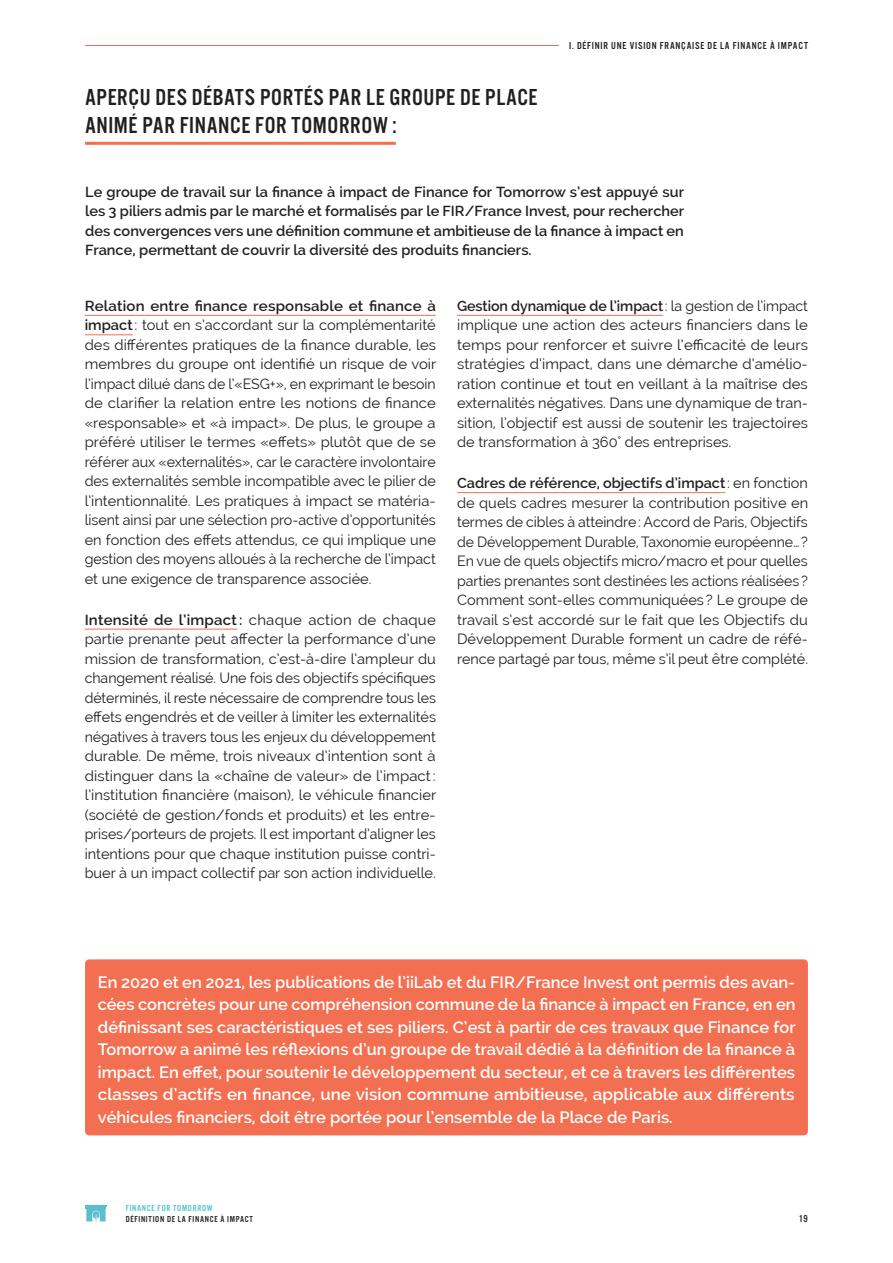
<style>
.page{position:relative;width:893px;height:1263px;background:#fff}
.page>*{position:absolute;margin:0;border:0;box-sizing:border-box;transform-origin:0 0}
.T2_part_1{font:24px/28.5px "Alternate Gothic FS Three";letter-spacing:.025em;color:#231f20}
.gros_encadré{font:600 16.5px/22.5px "Raleway";color:#fff;text-align:justify}
.texte_de_lecture{font:14.55px/19.5px "Raleway";color:#231f20;text-align:justify}
.texte_de_lecture-2{font:600 14.55px/19.5px "Raleway";color:#231f20;text-align:justify}
.t1{font:10.5px "Alternate Gothic FS Three";letter-spacing:.075em;color:#231f20}
.t2{font:9px "Alternate Gothic FS Three";letter-spacing:.075em;color:#231f20}
.t3{font:9px "Alternate Gothic FS Three";letter-spacing:.075em;color:#4ec3cf}
.s1{font-weight:600}
</style>
<div class="page">
<svg style="left:85px;top:1205px;width:22px;height:17px"></svg>
<hr style="left:85px;top:45px;width:474px;height:1px;background:#f36f51">
<hr style="left:85px;top:142px;width:311px;height:3px;background:#f36f51">
<div style="left:85px;top:959px;width:723px;height:176px;background:#f36f51;border-radius:4px"></div>
<hr style="left:85px;top:315px;width:351px;height:1px;background:#f36f51">
<hr style="left:85px;top:334px;width:48px;height:1px;background:#f36f51">
<hr style="left:85px;top:629px;width:152px;height:1px;background:#f36f51">
<hr style="left:457px;top:315px;width:206px;height:1px;background:#f36f51">
<hr style="left:457px;top:492px;width:268px;height:1px;background:#f36f51">
<p class="T2_part_1" style="left:85px;top:83px;width:454px">APERÇU DES DÉBATS PORTÉS PAR LE GROUPE DE PLACE<br>ANIMÉ PAR FINANCE FOR TOMORROW :</p>
<p class="t1" style="left:569px;top:40px;width:240px">I. DÉFINIR UNE VISION FRANÇAISE DE LA FINANCE À IMPACT</p>
<p class="texte_de_lecture-2" style="left:85px;top:182px;width:601px">Le groupe de travail sur la finance à impact de Finance for Tomorrow s’est appuyé sur les 3 piliers admis par le marché et formalisés par le FIR/France Invest, pour rechercher des convergences vers une définition commune et ambitieuse de la finance à impact en France, permettant de couvrir la diversité des produits financiers.</p>
<p class="texte_de_lecture" style="left:85px;top:296px;width:353px"><span class="s1">Relation entre finance responsable et finance à impact</span>: tout en s’accordant sur la complémentarité des différentes pratiques de la finance durable, les membres du groupe ont identifié un risque de voir l’impact dilué dans de l’«ESG+», en exprimant le besoin de clarifier la relation entre les notions de finance «responsable» et «à impact». De plus, le groupe a préféré utiliser le termes «effets» plutôt que de se référer aux «externalités», car le caractère involontaire des externalités semble incompatible avec le pilier de l’intentionnalité. Les pratiques à impact se matéria&shy;lisent ainsi par une sélection pro-active d’opportunités en fonction des effets attendus, ce qui implique une gestion des moyens alloués à la recherche de l’impact et une exigence de transparence associée.</p>
<p class="texte_de_lecture" style="left:85px;top:610px;width:353px"><span class="s1">Intensité de l’impact:</span> chaque action de chaque partie prenante peut affecter la performance d’une mission de transformation, c’est-à-dire l’ampleur du changement réalisé. Une fois des objectifs spécifiques déterminés, il reste nécessaire de comprendre tous les effets engendrés et de veiller à limiter les externalités négatives à travers tous les enjeux du développement durable. De même, trois niveaux d’intention sont à distinguer dans la «chaîne de valeur» de l’impact: l’institution financière (maison), le véhicule financier (société de gestion/fonds et produits) et les entre&shy;prises/porteurs de projets. Il est important d’aligner les intentions pour que chaque institution puisse contri&shy;buer à un impact collectif par son action individuelle.</p>
<p class="texte_de_lecture" style="left:457px;top:296px;width:352px"><span class="s1">Gestion dynamique de l’impact</span>: la gestion de l’impact implique une action des acteurs financiers dans le temps pour renforcer et suivre l’efficacité de leurs stratégies d’impact, dans une démarche d’amélio&shy;ration continue et tout en veillant à la maîtrise des externalités négatives. Dans une dynamique de tran&shy;sition, l’objectif est aussi de soutenir les trajectoires de transformation à 360° des entreprises.</p>
<p class="texte_de_lecture" style="left:457px;top:473px;width:352px"><span class="s1">Cadres de référence, objectifs d’impact</span>: en fonction de quels cadres mesurer la contribution positive en termes de cibles à atteindre: Accord de Paris, Objectifs de Développement Durable, Taxonomie européenne… ?<br>En vue de quels objectifs micro/macro et pour quelles parties prenantes sont destinées les actions réalisées ?<br>Comment sont-elles communiquées ? Le groupe de travail s’est accordé sur le fait que les Objectifs du Développement Durable forment un cadre de réfé&shy;rence partagé par tous, même s’il peut être complété.</p>
<p class="gros_encadré" style="left:98px;top:970px;width:699px">En 2020 et en 2021, les publications de l’iiLab et du FIR/France Invest ont permis des avan&shy;cées concrètes pour une compréhension commune de la finance à impact en France, en en définissant ses caractéristiques et ses piliers. C’est à partir de ces travaux que Finance for Tomorrow a animé les réflexions d’un groupe de travail dédié à la définition de la finance à impact. En effet, pour soutenir le développement du secteur, et ce à travers les différentes classes d’actifs en finance, une vision commune ambitieuse, applicable aux différents véhicules financiers, doit être portée pour l’ensemble de la Place de Paris.</p>
<p class="t3" style="left:126px;top:1203px;width:88px">FINANCE FOR TOMORROW</p>
<p class="t2" style="left:126px;top:1214px;width:129px">DÉFINITION DE LA FINANCE À IMPACT</p>
<p class="t1" style="left:799px;top:1213px;width:10px">19</p>
</div>
